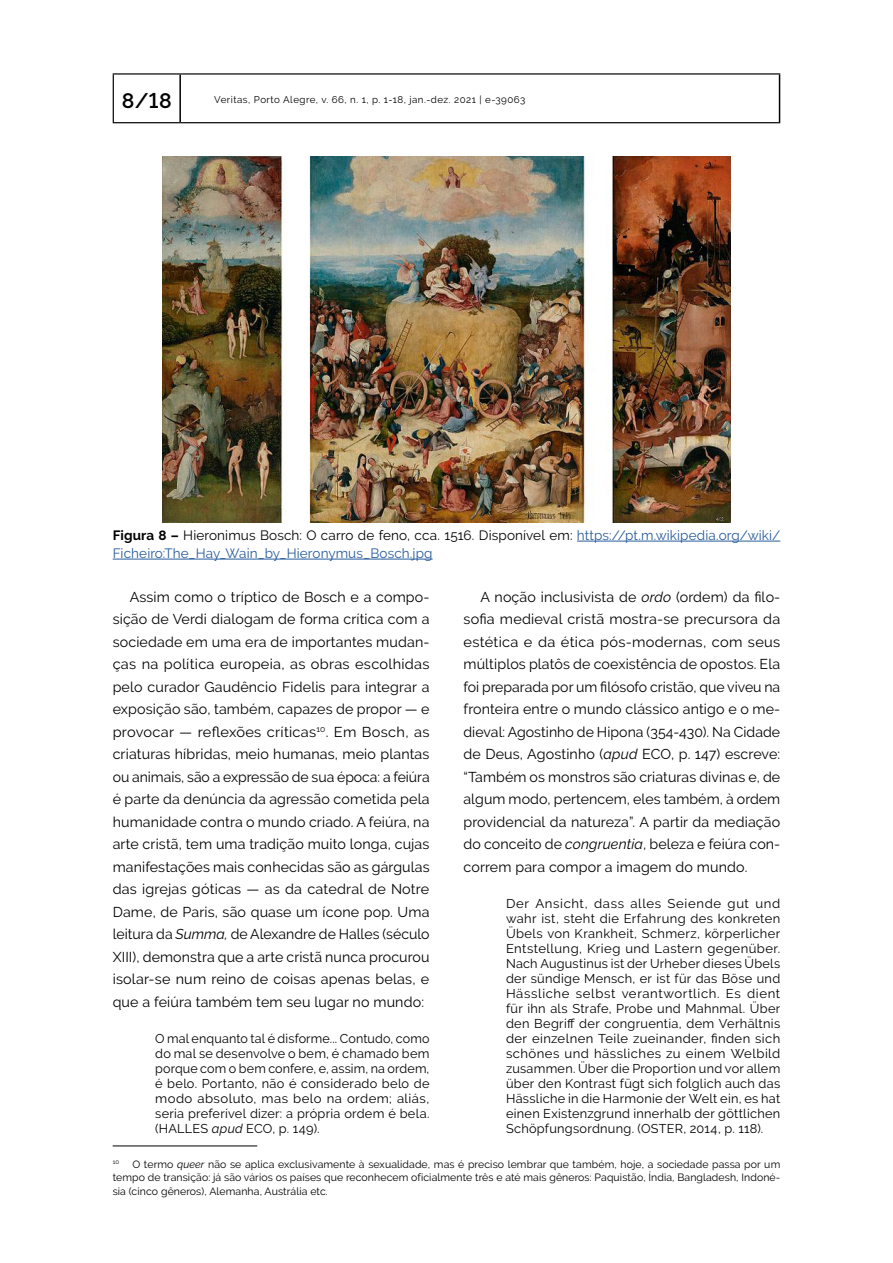
<style>
.page{position:relative;width:893px;height:1263px;background:#fff}
.page>*{position:absolute;margin:0;border:0;box-sizing:border-box;transform-origin:0 0}
.t1{font:600 21px "Raleway";color:#000}
.Miolo{font:14.25px/22.5px "Raleway";letter-spacing:.01em;color:#000;text-align:justify}
.Figura_transposta{font:13.5px/18px "Raleway";letter-spacing:.01em;color:#275b9b}
.Citacao{font:12.75px/15px "Raleway";letter-spacing:.02em;color:#000;text-align:justify}
.Nota_rodape{font:10.5px/13.5px "Raleway";letter-spacing:.01em;color:#000;text-align:justify}
.t2{font:9.75px "Raleway";letter-spacing:.05em;color:#000}
.Nota_rodape-2{font:6.15px "Raleway";color:#000}
.s1{font-weight:700;color:#000}
.s2{color:#000}
.s3{font-style:italic}
</style>
<div class="page">
<hr style="left:179px;top:75px;width:2px;height:47px;background:#000">
<hr style="left:779px;top:75px;width:1px;height:47px;background:#000">
<hr style="left:113px;top:73px;width:67px;height:2px;background:#000">
<hr style="left:113px;top:75px;width:1px;height:47px;background:#000">
<hr style="left:180px;top:73px;width:600px;height:2px;background:#000">
<hr style="left:113px;top:122px;width:67px;height:1px;background:#000">
<hr style="left:180px;top:122px;width:600px;height:1px;background:#000">
<hr style="left:577px;top:541px;width:203px;height:1px;background:#275b9b">
<hr style="left:113px;top:559px;width:320px;height:1px;background:#275b9b">
<img style="left:162px;top:157px;width:568px;height:365px">
<hr style="left:113px;top:1146px;width:144px;height:1px;background:#000">
<h1 class="t1" style="left:122px;top:89px;width:51px">8/18</h1>
<p class="t2" style="left:214px;top:94px;width:313px">Veritas, Porto Alegre, v. 66, n. 1, p. 1-18, jan.-dez. 2021 | e-39063</p>
<p class="Figura_transposta" style="left:113px;top:526px;width:669px"><span class="s1">Figura 8 –</span> <span class="s2">Hieronimus Bosch: O carro de feno, cca. 1516. Disponível em:</span> https://pt.m.wikipedia.org/wiki/<br>Ficheiro:The_Hay_Wain_by_Hieronymus_Bosch.jpg</p>
<p class="Miolo" style="left:113px;top:585px;width:318px;text-indent:17px">Assim como o tríptico de Bosch e a compo&shy;sição de Verdi dialogam de forma crítica com a sociedade em uma era de importantes mudan&shy;ças na política europeia, as obras escolhidas pelo curador Gaudêncio Fidelis para integrar a exposição são, também, capazes de propor — e provocar — reflexões críticas<sup>10</sup>. Em Bosch, as criaturas híbridas, meio humanas, meio plantas ou animais, são a expressão de sua época: a feiúra é parte da denúncia da agressão cometida pela humanidade contra o mundo criado. A feiúra, na arte cristã, tem uma tradição muito longa, cujas manifestações mais conhecidas são as gárgulas das igrejas góticas — as da catedral de Notre Dame, de Paris, são quase um ícone pop. Uma leitura da <span class="s3">Summa,</span> de Alexandre de Halles (século XIII), demonstra que a arte cristã nunca procurou isolar-se num reino de coisas apenas belas, e que a feiúra também tem seu lugar no mundo:</p>
<p class="Citacao" style="left:155px;top:1031px;width:276px">O mal enquanto tal é disforme... Contudo, como do mal se desenvolve o bem, é chamado bem porque com o bem confere, e, assim, na ordem, é belo. Portanto, não é considerado belo de modo absoluto, mas belo na ordem; aliás, seria preferível dizer: a própria ordem é bela. (HALLES <span class="s3">apud</span> ECO, p. 149).</p>
<p class="Miolo" style="left:463px;top:585px;width:318px;text-indent:17px">A noção inclusivista de <span class="s3">ordo</span> (ordem) da filo&shy;sofia medieval cristã mostra-se precursora da estética e da ética pós-modernas, com seus múltiplos platôs de coexistência de opostos. Ela foi preparada por um filósofo cristão, que viveu na fronteira entre o mundo clássico antigo e o me&shy;dieval: Agostinho de Hipona (354-430). Na Cidade de Deus, Agostinho (<span class="s3">apud</span> ECO, p. 147) escreve: “Também os monstros são criaturas divinas e, de algum modo, pertencem, eles também, à ordem providencial da natureza”. A partir da mediação do conceito de <span class="s3">congruentia</span>, beleza e feiúra con&shy;correm para compor a imagem do mundo.</p>
<p class="Citacao" style="left:506px;top:896px;width:276px">Der Ansicht, dass alles Seiende gut und wahr ist, steht die Erfahrung des konkreten Übels von Krankheit, Schmerz, körperlicher Entstellung, Krieg und Lastern gegenüber.<br>Nach Augustinus ist der Urheber dieses Übels der sündige Mensch, er ist für das Böse und Hässliche selbst verantwortlich. Es dient für ihn als Strafe, Probe und Mahnmal. Über den Begriff der congruentia, dem Verhältnis der einzelnen Teile zueinander, finden sich schönes und hässliches zu einem Welbild zusammen. Über die Proportion und vor allem über den Kontrast fügt sich folglich auch das Hässliche in die Harmonie der Welt ein, es hat einen Existenzgrund innerhalb der göttlichen Schöpfungsordnung. (OSTER, 2014, p. 118).</p>
<p class="Nota_rodape" style="left:113px;top:1157px;width:669px;text-indent:20px">O termo <span class="s3">queer</span> não se aplica exclusivamente à sexualidade, mas é preciso lembrar que também, hoje, a sociedade passa por um tempo de transição: já são vários os países que reconhecem oficialmente três e até mais gêneros: Paquistão, Índia, Bangladesh, Indoné&shy;sia (cinco gêneros), Alemanha, Austrália etc.</p>
<p class="Nota_rodape-2" style="left:113px;top:1159px;width:8px">10</p>
</div>
